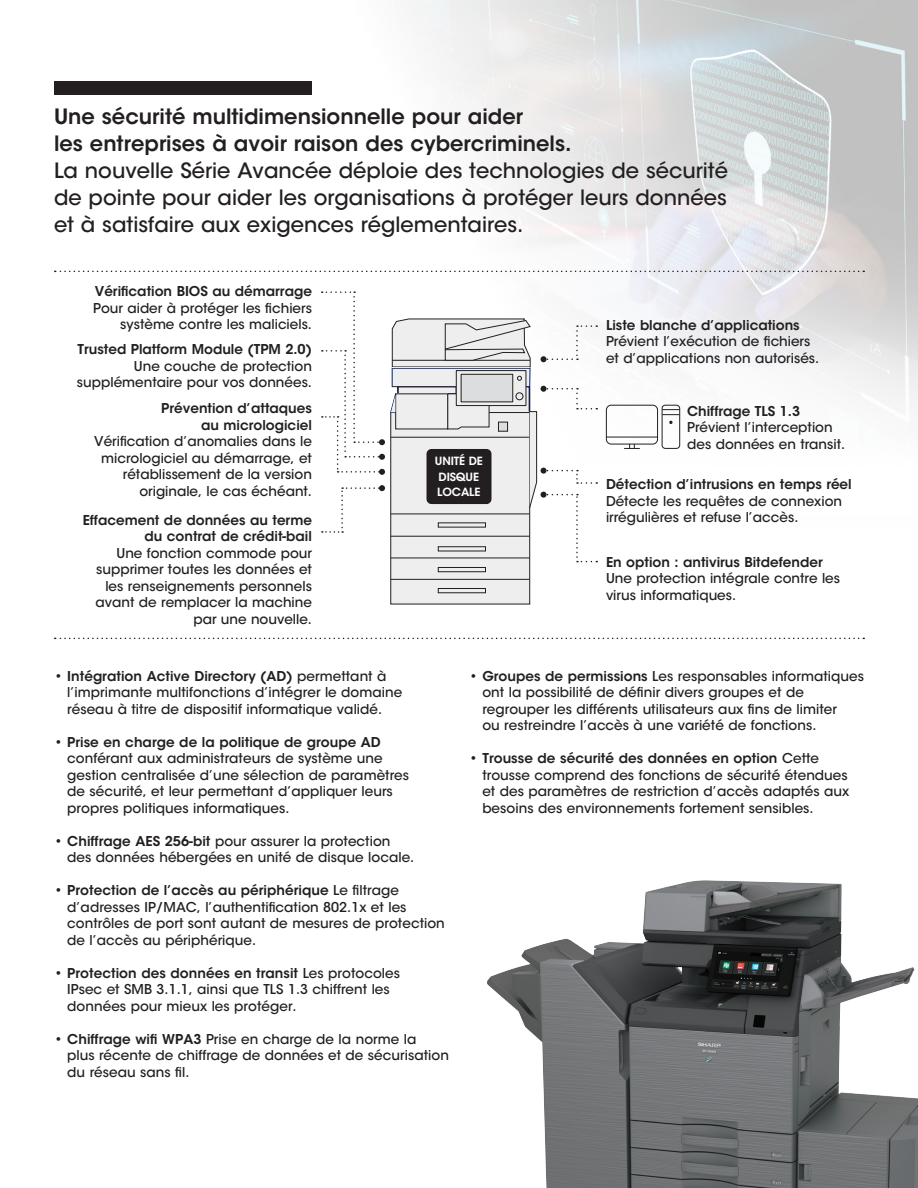
<style>
.page{position:relative;width:918px;height:1188px;background:#fff}
.page>*{position:absolute;margin:0;border:0;box-sizing:border-box;transform-origin:0 0}
.Lead_in_Blue_Headlin{font:500 21px/27px "ITC Avant Garde Std";color:#231f20;text-align:justify}
.Headline_BOLD_2022{font:600 21px/27px "ITC Avant Garde Std";color:#231f20}
.Body_Copy_2022{font:500 13.5px/16.5px "ITC Avant Garde Std";letter-spacing:.005em;color:#231f20}
.Centerfold_Body_Desc{font:500 13.5px/16.5px "ITC Avant Garde Std";color:#231f20}
.Centerfold_Caption_F{font:600 13.5px/16.5px "ITC Avant Garde Std";color:#231f20;text-align:right}
.Centerfold_Body_Desc-2{font:600 11.25px/15.8px "ITC Avant Garde Std";letter-spacing:-.01em;color:#fff}
.s1{font-weight:600}
</style>
<div class="page">
<img style="left:153px;top:0;width:765px;height:484px">
<div style="left:54px;top:81px;width:258px;height:13px;background:#231f20"></div>
<svg style="left:55px;top:271px;width:809px;height:1px"></svg>
<svg style="left:55px;top:638px;width:809px;height:1px"></svg>
<div style="left:606px;top:405px;width:52px;height:39px;border:1px solid #231f20;border-radius:5px"></div>
<hr style="left:606px;top:437px;width:52px;height:1px;background:#231f20">
<svg style="left:624px;top:444px;width:16px;height:5px"></svg>
<div style="left:662px;top:405px;width:18px;height:44px;border:1px solid #231f20;border-radius:3px"></div>
<svg style="left:662px;top:409px;width:17px;height:6px"></svg>
<svg style="left:669px;top:421px;width:4px;height:3px"></svg>
<img style="left:487px;top:880px;width:431px;height:308px">
<svg style="left:322px;top:291px;width:275px;height:314px"></svg>
<h1 class="Headline_BOLD_2022" style="left:54px;top:102px;width:519px">Une sécurité multidimensionnelle pour aider<br>les entreprises à avoir raison des cybercriminels.</h1>
<h2 class="Lead_in_Blue_Headlin" style="left:54px;top:157px;width:676px">La nouvelle Série Avancée déploie des technologies de sécurité de pointe pour aider les organisations à protéger leurs données et à satisfaire aux exigences réglementaires.</h2>
<h3 class="Centerfold_Caption_F" style="left:95px;top:283px;width:219px">Vérification BIOS au démarrage</h3>
<p class="Centerfold_Body_Desc" style="left:93px;top:300px;width:220px;text-align:right">Pour aider à protéger les fichiers système contre les maliciels.</p>
<p class="Centerfold_Body_Desc" style="left:77px;top:341px;width:237px;text-align:right"><span class="s1">Trusted Platform Module (TPM 2.0)<br></span>Une couche de protection supplémentaire pour vos données.</p>
<p class="Centerfold_Caption_F" style="left:161px;top:400px;width:152px">Prévention d’attaques au micrologiciel</p>
<p class="Body_Copy_2022" style="left:94px;top:433px;width:219px;text-align:right">Vérification d’anomalies dans le micrologiciel au démarrage, et rétablissement de la version originale, le cas échéant.</p>
<h3 class="Centerfold_Caption_F" style="left:83px;top:512px;width:231px">Effacement de données au terme du contrat de crédit-bail</h3>
<p class="Centerfold_Body_Desc" style="left:96px;top:545px;width:218px;text-align:right">Une fonction commode pour supprimer toutes les données et les renseignements personnels avant de remplacer la machine par une nouvelle.</p>
<p class="Centerfold_Body_Desc-2" style="left:435px;top:453px;width:49px">UNITÉ DE<br>DISQUE<br>LOCALE</p>
<h3 class="Centerfold_Caption_F" style="left:606px;top:316px;width:195px">Liste blanche d’applications</h3>
<p class="Centerfold_Body_Desc" style="left:606px;top:333px;width:215px">Prévient l’exécution de fichiers et d’applications non autorisés.</p>
<h3 class="Centerfold_Caption_F" style="left:687px;top:403px;width:115px">Chiffrage TLS 1.3</h3>
<p class="Centerfold_Body_Desc" style="left:687px;top:419px;width:159px">Prévient l’interception des données en transit.</p>
<h3 class="Centerfold_Caption_F" style="left:606px;top:476px;width:247px">Détection d’intrusions en temps réel</h3>
<p class="Centerfold_Body_Desc" style="left:606px;top:493px;width:238px">Détecte les requêtes de connexion irrégulières et refuse l’accès.</p>
<h3 class="Centerfold_Caption_F" style="left:606px;top:554px;width:218px">En option : antivirus Bitdefender</h3>
<p class="Centerfold_Body_Desc" style="left:606px;top:570px;width:236px">Une protection intégrale contre les virus informatiques.</p>
<p class="Body_Copy_2022" style="left:67px;top:668px;width:337px;text-indent:-13px"><span class="s1">• Intégration Active Directory (AD)</span> permettant à l’imprimante multifonctions d’intégrer le domaine réseau à titre de dispositif informatique validé.</p>
<p class="Body_Copy_2022" style="left:67px;top:734px;width:343px;text-indent:-13px"><span class="s1">• Prise en charge de la politique de groupe AD </span>conférant aux administrateurs de système une gestion centralisée d’une sélection de paramètres de sécurité, et leur permettant d’appliquer leurs propres politiques informatiques.</p>
<p class="Body_Copy_2022" style="left:67px;top:833px;width:349px;text-indent:-13px"><span class="s1">• Chiffrage AES 256-bit</span> pour assurer la protection des données hébergées en unité de disque locale.</p>
<p class="Body_Copy_2022" style="left:67px;top:882px;width:379px;text-indent:-13px"><span class="s1">• Protection de l’accès au périphérique</span> Le filtrage d’adresses IP/MAC, l’authentification 802.1x et les contrôles de port sont autant de mesures de protection de l’accès au périphérique.</p>
<p class="Body_Copy_2022" style="left:67px;top:965px;width:334px;text-indent:-13px"><span class="s1">• Protection des données en transit</span> Les protocoles<br>IPsec et SMB 3.1.1, ainsi que TLS 1.3 chiffrent les données pour mieux les protéger.</p>
<p class="Body_Copy_2022" style="left:67px;top:1031px;width:383px;text-indent:-13px"><span class="s1">• Chiffrage wifi WPA3</span> Prise en charge de la norme la<br>plus récente de chiffrage de données et de sécurisation du réseau sans fil.</p>
<p class="Body_Copy_2022" style="left:482px;top:668px;width:383px;text-indent:-13px"><span class="s1">• Groupes de permissions</span> Les responsables informatiques ont la possibilité de définir divers groupes et de regrouper les différents utilisateurs aux fins de limiter<br>ou restreindre l’accès à une variété de fonctions.</p>
<p class="Body_Copy_2022" style="left:482px;top:750px;width:368px;text-indent:-13px"><span class="s1">• Trousse de sécurité des données en option</span> Cette trousse comprend des fonctions de sécurité étendues et des paramètres de restriction d’accès adaptés aux besoins des environnements fortement sensibles.</p>
</div>
